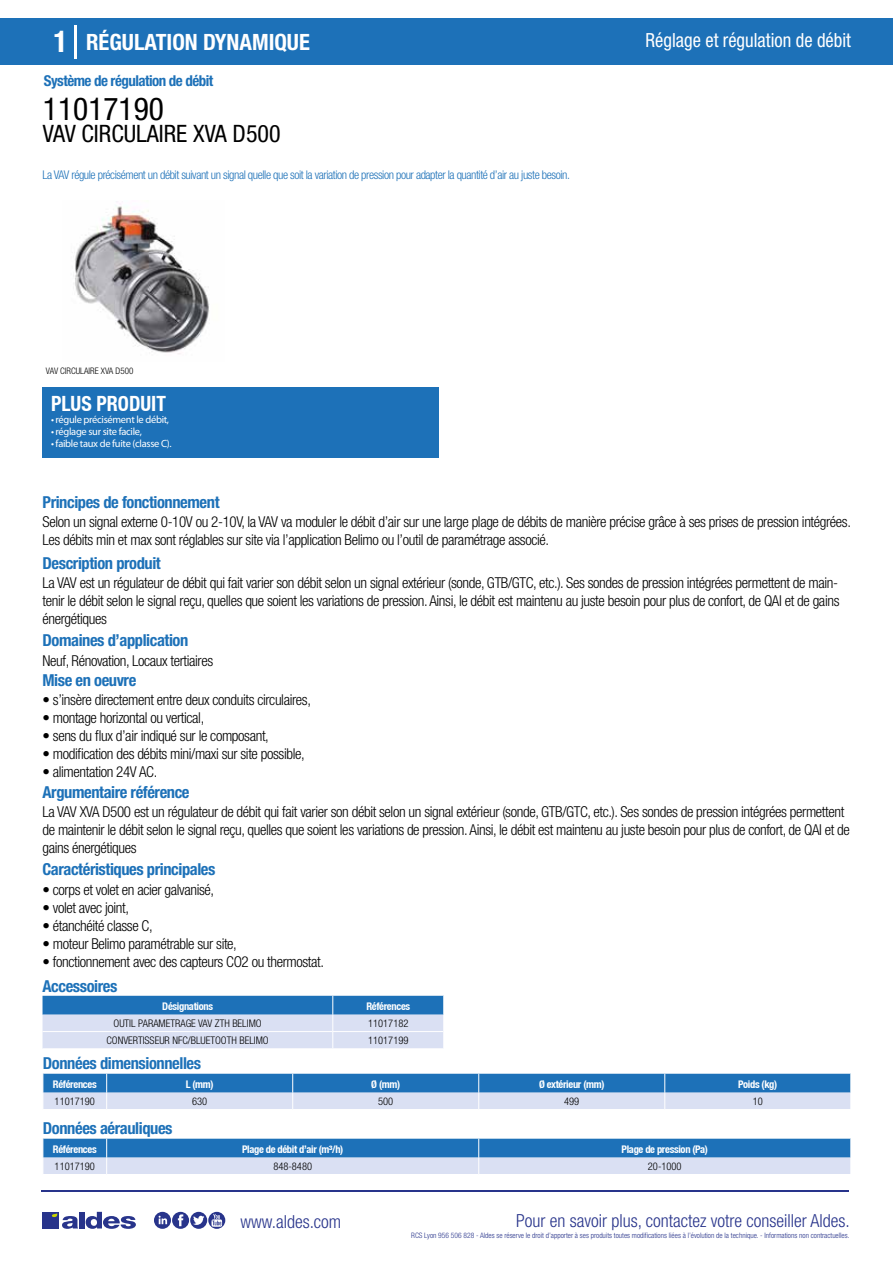
<style>
.page{position:relative;width:893px;height:1263px;background:#fff}
.page>*{position:absolute;margin:0;border:0;box-sizing:border-box;transform-origin:0 0}
.t1{font:condensed 31.5px "Helvetica Neue LT Std";color:#000}
.t2{font:condensed 24px "Helvetica Neue LT Std";color:#000}
.t3{font:700 condensed 22.5px "Helvetica Neue LT Std";color:#fff}
.t4{font:700 condensed 21px "Helvetica Neue";color:#fff;scale:.95 1}
.t5{font:condensed 19.5px "Helvetica Neue LT Std";color:#fff;scale:.95 1}
.t6{font:300 condensed 18px "Helvetica Neue";color:#28348b}
.t7{font:700 condensed 16.5px "Helvetica Neue LT Std";letter-spacing:-.025em;color:#1d71b8}
.t8{font:300 condensed 15px/18px "Helvetica Neue LT Std";letter-spacing:-.025em;color:#000}
.t9{font:700 condensed 15px "Helvetica Neue LT Std";letter-spacing:-.035em;color:#1d71b8}
.t10{font:300 condensed 12px "Helvetica Neue LT Std";letter-spacing:-.035em;color:#1d71b8}
.t11{font:300 condensed 10.5px "Helvetica Neue";color:#000}
.t12{font:700 condensed 10.5px "Helvetica Neue";letter-spacing:-.03em;color:#fff}
.t13{font:10.5px "Myriad Pro";letter-spacing:-.03em;color:#fff}
.t14{font:300 condensed 9px "Helvetica Neue";color:#000}
.t15{font:300 condensed 7.5px "Helvetica Neue";color:#28348b}
.s1{font-size:30px}
</style>
<div class="page">
<div style="left:0;top:18px;width:893px;height:46px;background:#1d71b8"></div>
<div style="left:43px;top:387px;width:396px;height:70px;background:#1d71b8"></div>
<hr style="left:74px;top:25px;width:2px;height:33px;background:#fff">
<svg style="left:75px;top:203px;width:134px;height:151px"></svg>
<svg style="left:43px;top:996px;width:401px;height:52px;background:#98b9de"></svg>
<svg style="left:43px;top:1074px;width:808px;height:35px;background:#77a6d4"></svg>
<svg style="left:43px;top:1139px;width:808px;height:35px;background:#77a6d4"></svg>
<hr style="left:41px;top:1190px;width:808px;height:1px;background:#28348b">
<svg style="left:154px;top:1212px;width:71px;height:17px"></svg>
<div style="left:42px;top:1212px;width:17px;height:16px;background:#28348b"></div>
<div style="left:79px;top:1212px;width:5px;height:16px;background:#28348b"></div>
<svg style="left:86px;top:1212px;width:50px;height:17px"></svg>
<svg style="left:52px;top:1213px;width:26px;height:16px"></svg>
<h3 class="t3" style="left:54px;top:28px;width:258px"><span class="s1">1</span> RÉGULATION DYNAMIQUE</h3>
<h3 class="t5" style="left:646px;top:29px;width:218px">Réglage et régulation de débit</h3>
<p class="t9" style="left:44px;top:71px;width:171px">Système de régulation de débit</p>
<h1 class="t1" style="left:43px;top:91px;width:122px">11017190</h1>
<h2 class="t2" style="left:43px;top:120px;width:239px">VAV CIRCULAIRE XVA D500</h2>
<p class="t10" style="left:43px;top:167px;width:529px">La VAV régule précisément un débit suivant un signal quelle que soit la variation de pression pour adapter la quantité d’air au juste besoin.</p>
<p class="t14" style="left:46px;top:365px;width:89px">VAV CIRCULAIRE XVA D500</p>
<p class="t14" style="left:60px;top:365px;width:44px">XVA standard</p>
<h3 class="t4" style="left:51px;top:391px;width:122px">PLUS PRODUIT</h3>
<p class="t13" style="left:51px;top:413px;width:120px">• régule précisément le débit,</p>
<p class="t13" style="left:51px;top:425px;width:92px">• réglage sur site facile,</p>
<p class="t13" style="left:51px;top:437px;width:122px">• faible taux de fuite (classe C).</p>
<p class="t7" style="left:43px;top:492px;width:179px">Principes de fonctionnement</p>
<p class="t8" style="left:43px;top:513px;width:810px">Selon un signal externe 0-10V ou 2-10V, la VAV va moduler le débit d’air sur une large plage de débits de manière précise grâce à ses prises de pression intégrées.<br>Les débits min et max sont réglables sur site via l’application Belimo ou l’outil de paramétrage associé.</p>
<p class="t8" style="left:43px;top:573px;width:798px;text-align:justify">La VAV est un régulateur de débit qui fait varier son débit selon un signal extérieur (sonde, GTB/GTC, etc.). Ses sondes de pression intégrées permettent de main&shy;tenir le débit selon le signal reçu, quelles que soient les variations de pression. Ainsi, le débit est maintenu au juste besoin pour plus de confort, de QAI et de gains énergétiques</p>
<p class="t8" style="left:43px;top:651px;width:172px">Neuf, Rénovation, Locaux tertiaires</p>
<p class="t8" style="left:43px;top:691px;width:270px">• s’insère directement entre deux conduits circulaires,</p>
<p class="t8" style="left:43px;top:709px;width:163px">• montage horizontal ou vertical,</p>
<p class="t8" style="left:43px;top:727px;width:228px">• sens du flux d’air indiqué sur le composant,</p>
<p class="t8" style="left:43px;top:745px;width:264px">• modification des débits mini/maxi sur site possible,</p>
<p class="t8" style="left:43px;top:763px;width:116px">• alimentation 24V AC.</p>
<p class="t7" style="left:43px;top:553px;width:120px">Description produit</p>
<p class="t7" style="left:43px;top:630px;width:147px">Domaines d’application</p>
<p class="t7" style="left:43px;top:670px;width:95px">Mise en oeuvre</p>
<p class="t7" style="left:43px;top:782px;width:149px">Argumentaire référence</p>
<p class="t8" style="left:43px;top:802px;width:809px">La VAV XVA D500 est un régulateur de débit qui fait varier son débit selon un signal extérieur (sonde, GTB/GTC, etc.). Ses sondes de pression intégrées permettent de maintenir le débit selon le signal reçu, quelles que soient les variations de pression. Ainsi, le débit est maintenu au juste besoin pour plus de confort, de QAI et de gains énergétiques</p>
<p class="t7" style="left:43px;top:860px;width:174px">Caractéristiques principales</p>
<p class="t8" style="left:43px;top:880px;width:173px">• corps et volet en acier galvanisé,</p>
<p class="t8" style="left:43px;top:898px;width:88px">• volet avec joint,</p>
<p class="t8" style="left:43px;top:916px;width:112px">• étanchéité classe C,</p>
<p class="t8" style="left:43px;top:934px;width:196px">• moteur Belimo paramétrable sur site,</p>
<p class="t8" style="left:43px;top:952px;width:283px">• fonctionnement avec des capteurs CO2 ou thermostat.</p>
<p class="t7" style="left:43px;top:976px;width:76px">Accessoires</p>
<p class="t12" style="left:162px;top:1000px;width:52px">Désignations</p>
<p class="t12" style="left:366px;top:1000px;width:45px">Références</p>
<p class="t11" style="left:114px;top:1017px;width:150px">OUTIL PARAMETRAGE VAV ZTH BELIMO</p>
<p class="t11" style="left:368px;top:1017px;width:42px">11017182</p>
<p class="t11" style="left:106px;top:1035px;width:164px">CONVERTISSEUR NFC/BLUETOOTH BELIMO</p>
<p class="t11" style="left:368px;top:1035px;width:42px">11017199</p>
<p class="t7" style="left:43px;top:1053px;width:160px">Données dimensionnelles</p>
<p class="t12" style="left:53px;top:1078px;width:45px">Références</p>
<p class="t12" style="left:186px;top:1078px;width:29px">L (mm)</p>
<p class="t12" style="left:371px;top:1078px;width:30px">Ø (mm)</p>
<p class="t12" style="left:539px;top:1078px;width:67px">Ø extérieur (mm)</p>
<p class="t12" style="left:738px;top:1078px;width:41px">Poids (kg)</p>
<p class="t11" style="left:55px;top:1095px;width:42px">11017190</p>
<p class="t11" style="left:192px;top:1095px;width:17px">630</p>
<p class="t11" style="left:378px;top:1095px;width:17px">500</p>
<p class="t11" style="left:564px;top:1095px;width:17px">499</p>
<p class="t11" style="left:753px;top:1095px;width:12px">10</p>
<p class="t7" style="left:43px;top:1118px;width:131px">Données aérauliques</p>
<p class="t12" style="left:53px;top:1143px;width:45px">Références</p>
<p class="t12" style="left:242px;top:1143px;width:103px">Plage de débit d’air (m³/h)</p>
<p class="t12" style="left:622px;top:1143px;width:88px">Plage de pression (Pa)</p>
<p class="t11" style="left:55px;top:1160px;width:42px">11017190</p>
<p class="t11" style="left:273px;top:1160px;width:40px">848-8480</p>
<p class="t11" style="left:648px;top:1160px;width:35px">20-1000</p>
<p class="t6" style="left:240px;top:1211px;width:102px">www.aldes.com</p>
<p class="t6" style="left:516px;top:1211px;width:335px">Pour en savoir plus, contactez votre conseiller Aldes.</p>
<p class="t15" style="left:411px;top:1230px;width:440px">RCS Lyon 956 506 828 - Aldes se réserve le droit d’apporter à ses produits toutes modifications liées à l’évolution de la technique. - Informations non contractuelles.</p>
</div>
